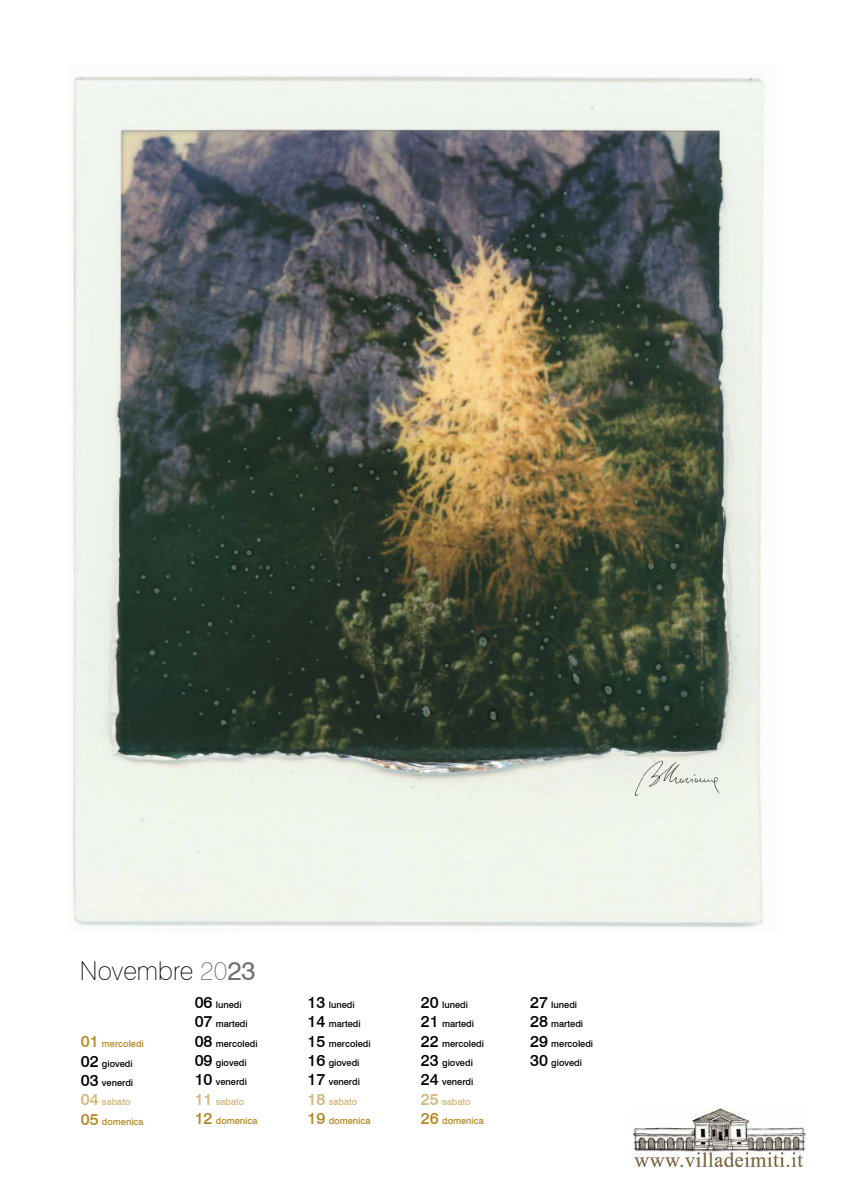
<style>
.page{position:relative;width:842px;height:1191px;background:#fff}
.page>*{position:absolute;margin:0;border:0;box-sizing:border-box;transform-origin:0 0}
.t1{font:100 26px "Swiss 721 BT";color:#000}
.t2{font:500 9.2px/19.3px "Swiss 721 BT";color:#000}
.t3{font:500 9.2px/19.3px "Swiss 721 BT";color:#b38620}
.s1{color:#706f6f}
.s2{font-weight:400;color:#706f6f}
.s3{font-size:16.1px}
.s4{font-size:16.1px;color:#000}
.s5{color:#000}
.s6{font-size:16.1px;color:#d2b477}
.s7{color:#d2b477}
.s8{font-size:16.1px;color:#b38620}
.s9{color:#b38620}
</style>
<div class="page">
<img style="left:632px;top:1107px;width:174px;height:60px">
<img style="left:72px;top:76px;width:693px;height:852px">
<img style="left:633px;top:759px;width:88px;height:38px">
<h1 class="t1" style="left:80px;top:954px;width:177px">Novembre <span class="s1">20</span><span class="s2">23</span></h1>
<p class="t3" style="left:81px;top:1034px;width:65px"><span class="s3">01</span> mercoledi<br><span class="s4">02</span> <span class="s5">giovedi<br></span><span class="s4">03</span> <span class="s5">venerdi<br></span><span class="s6">04</span> <span class="s7">sabato<br></span><span class="s3">05</span> domenica</p>
<p class="t2" style="left:195px;top:995px;width:65px"><span class="s3">06</span> lunedi<br><span class="s3">07</span> martedi<br><span class="s3">08</span> mercoledi<br><span class="s3">09</span> giovedi<br><span class="s3">10</span> venerdi<br><span class="s6">11</span> <span class="s7">sabato<br></span><span class="s8">12</span> <span class="s9">domenica</span></p>
<p class="t2" style="left:308px;top:995px;width:65px"><span class="s3">13</span> lunedi<br><span class="s3">14</span> martedi<br><span class="s3">15</span> mercoledi<br><span class="s3">16</span> giovedi<br><span class="s3">17</span> venerdi<br><span class="s6">18</span> <span class="s7">sabato<br></span><span class="s8">19</span> <span class="s9">domenica</span></p>
<p class="t2" style="left:421px;top:995px;width:65px"><span class="s3">20</span> lunedi<br><span class="s3">21</span> martedi<br><span class="s3">22</span> mercoledi<br><span class="s3">23</span> giovedi<br><span class="s3">24</span> venerdi<br><span class="s6">25</span> <span class="s7">sabato<br></span><span class="s8">26</span> <span class="s9">domenica</span></p>
<p class="t2" style="left:530px;top:995px;width:65px"><span class="s3">27</span> lunedi<br><span class="s3">28</span> martedi<br><span class="s3">29</span> mercoledi<br><span class="s3">30</span> giovedi</p>
</div>
